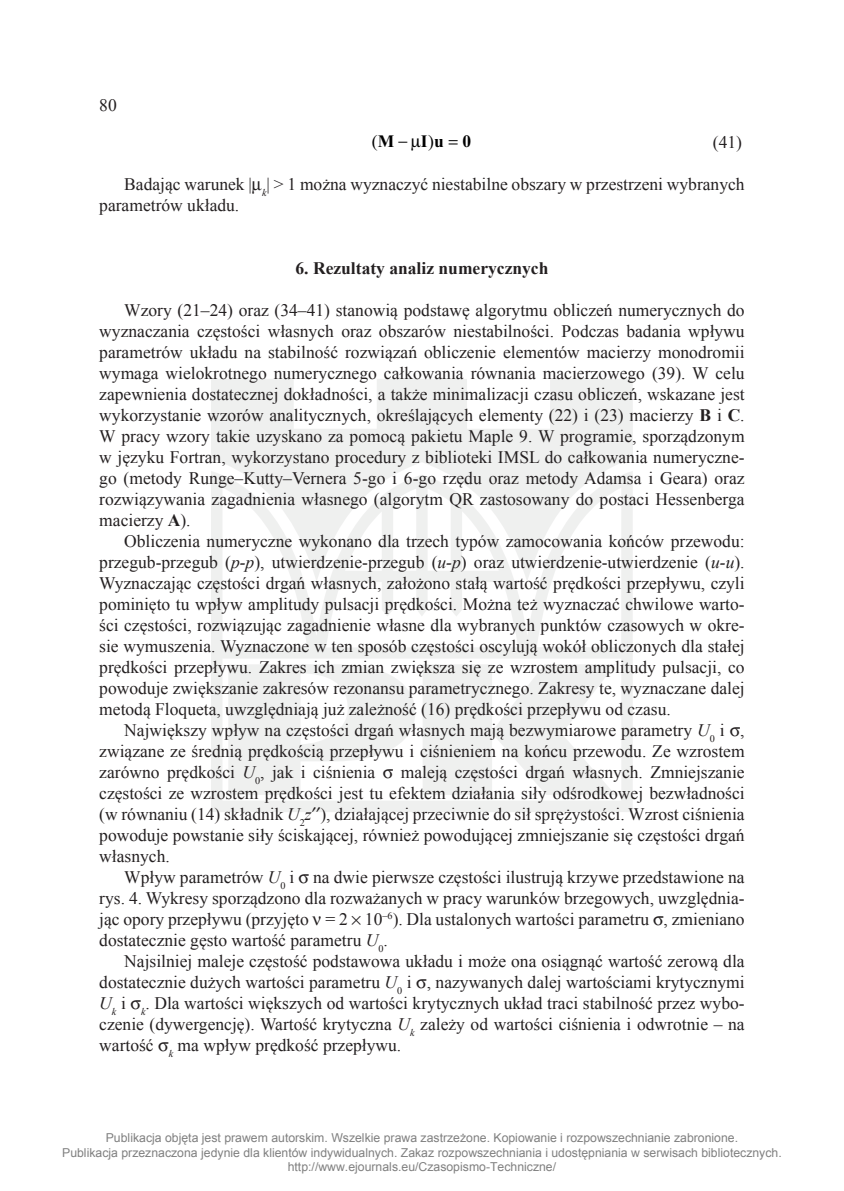
<style>
.page{position:relative;width:844px;height:1191px;background:#fff}
.page>*{position:absolute;margin:0;border:0;box-sizing:border-box;transform-origin:0 0}
.tekst_cz{font:17.5px/21px "Times New Roman";color:#231f20;text-align:justify}
.tytuł_rozdz__1{font:700 17.5px "Times New Roman";color:#231f20}
.t1{font:700 17.5px "Times New Roman";color:#000}
.równanie_cz{font:17.5px "Times New Roman";color:#231f20}
.t2{font:17.5px "Times New Roman";color:#000}
.t3{font:12.25px/14.7px "Arial";color:#808080;text-align:center}
.s1{font-weight:700}
.s2{font-weight:400}
.s3{font-style:italic}
</style>
<div class="page">
<svg style="left:211px;top:379px;width:421px;height:433px;fill:#eff0ef"></svg>
<svg style="left:383px;top:769px;width:10px;height:9px"></svg>
<svg style="left:312px;top:807px;width:8px;height:5px"></svg>
<p class="tekst_cz" style="left:99px;top:95px;width:19px">80</p>
<p class="t2" style="left:372px;top:129px;width:37px">(<span class="s1">M</span>−</p>
<p class="t1" style="left:421px;top:129px;width:52px">I<span class="s2">)</span>u 0</p>
<p class="równanie_cz" style="left:712px;top:130px;width:31px">(41)</p>
<p class="tekst_cz" style="left:99px;top:173px;width:646px;text-indent:25px">Badając warunek | <sub>k</sub>| &gt; 1 można wyznaczyć niestabilne obszary w przestrzeni wybranych parametrów układu.</p>
<p class="tytuł_rozdz__1" style="left:295px;top:256px;width:254px">6. Rezultaty analiz numerycznych</p>
<p class="tekst_cz" style="left:99px;top:299px;width:646px;text-indent:25px">Wzory (21–24) oraz (34–41) stanowią podstawę algorytmu obliczeń numerycznych do wyznaczania częstości własnych oraz obszarów niestabilności. Podczas badania wpływu parametrów układu na stabilność rozwiązań obliczenie elementów macierzy monodromii wymaga wielokrotnego numerycznego całkowania równania macierzowego (39). W celu zapewnienia dostatecznej dokładności, a także minimalizacji czasu obliczeń, wskazane jest wykorzystanie wzorów analitycznych, określających elementy (22) i (23) macierzy <span class="s1">B</span> i <span class="s1">C</span>.<br>W pracy wzory takie uzyskano za pomocą pakietu Maple 9. W programie, sporządzonym w języku Fortran, wykorzystano procedury z biblioteki IMSL do całkowania numeryczne&shy;go (metody Runge–Kutty–Vernera 5-go i 6-go rzędu oraz metody Adamsa i Geara) oraz rozwiązywania zagadnienia własnego (algorytm QR zastosowany do postaci Hessenberga macierzy <span class="s1">A</span>).</p>
<p class="tekst_cz" style="left:99px;top:530px;width:646px;text-indent:25px">Obliczenia numeryczne wykonano dla trzech typów zamocowania końców przewodu: przegub-przegub (<span class="s3">p-p</span>), utwierdzenie-przegub (<span class="s3">u-p</span>) oraz utwierdzenie-utwierdzenie (<span class="s3">u-u</span>).<br>Wyznaczając częstości drgań własnych, założono stałą wartość prędkości przepływu, czyli pominięto tu wpływ amplitudy pulsacji prędkości. Można też wyznaczać chwilowe warto&shy;ści częstości, rozwiązując zagadnienie własne dla wybranych punktów czasowych w okre&shy;sie wymuszenia. Wyznaczone w ten sposób częstości oscylują wokół obliczonych dla stałej prędkości przepływu. Zakres ich zmian zwiększa się ze wzrostem amplitudy pulsacji, co powoduje zwiększanie zakresów rezonansu parametrycznego. Zakresy te, wyznaczane dalej metodą Floqueta, uwzględniają już zależność (16) prędkości przepływu od czasu.</p>
<p class="tekst_cz" style="left:99px;top:719px;width:646px;text-indent:25px">Największy wpływ na częstości drgań własnych mają bezwymiarowe parametry <span class="s3">U</span><sub>0</sub> i , związane ze średnią prędkością przepływu i ciśnieniem na końcu przewodu. Ze wzrostem zarówno prędkości <span class="s3">U</span><sub>0</sub>, jak i ciśnienia</p>
<p class="tekst_cz" style="left:99px;top:761px;width:646px;text-indent:301px">maleją częstości drgań własnych. Zmniejszanie częstości ze wzrostem prędkości jest tu efektem działania siły odśrodkowej bezwładności (w równaniu (14) składnik <span class="s3">U</span><sub>2</sub><span class="s3">z</span> ), działającej przeciwnie do sił sprężystości. Wzrost ciśnienia powoduje powstanie siły ściskającej, również powodującej zmniejszanie się częstości drgań własnych.</p>
<p class="tekst_cz" style="left:99px;top:866px;width:646px;text-indent:25px">Wpływ parametrów <span class="s3">U</span><sub>0</sub> i na dwie pierwsze częstości ilustrują krzywe przedstawione na rys. 4. Wykresy sporządzono dla rozważanych w pracy warunków brzegowych, uwzględnia&shy;jąc opory przepływu (przyjęto = 2 10<sup>–6</sup>). Dla ustalonych wartości parametru , zmieniano dostatecznie gęsto wartość parametru <span class="s3">U</span><sub>0</sub>.</p>
<p class="tekst_cz" style="left:99px;top:950px;width:646px;text-indent:25px">Najsilniej maleje częstość podstawowa układu i może ona osiągnąć wartość zerową dla dostatecznie dużych wartości parametru <span class="s3">U</span><sub>0</sub> i , nazywanych dalej wartościami krytycznymi <span class="s3">U</span><sub>k</sub> i <sub>k</sub>. Dla wartości większych od wartości krytycznych układ traci stabilność przez wybo&shy;czenie (dywergencję). Wartość krytyczna <span class="s3">U</span><sub>k</sub> zależy od wartości ciśnienia i odwrotnie – na wartość <sub>k</sub> ma wpływ prędkość przepływu.</p>
<p class="t3" style="left:62px;top:1130px;width:721px">Publikacja objęta jest prawem autorskim. Wszelkie prawa zastrzeżone. Kopiowanie i rozpowszechnianie zabronione.<br>Publikacja przeznaczona jedynie dla klientów indywidualnych. Zakaz rozpowszechniania i udostępniania w serwisach bibliotecznych. http://www.ejournals.eu/Czasopismo-Techniczne/</p>
</div>
